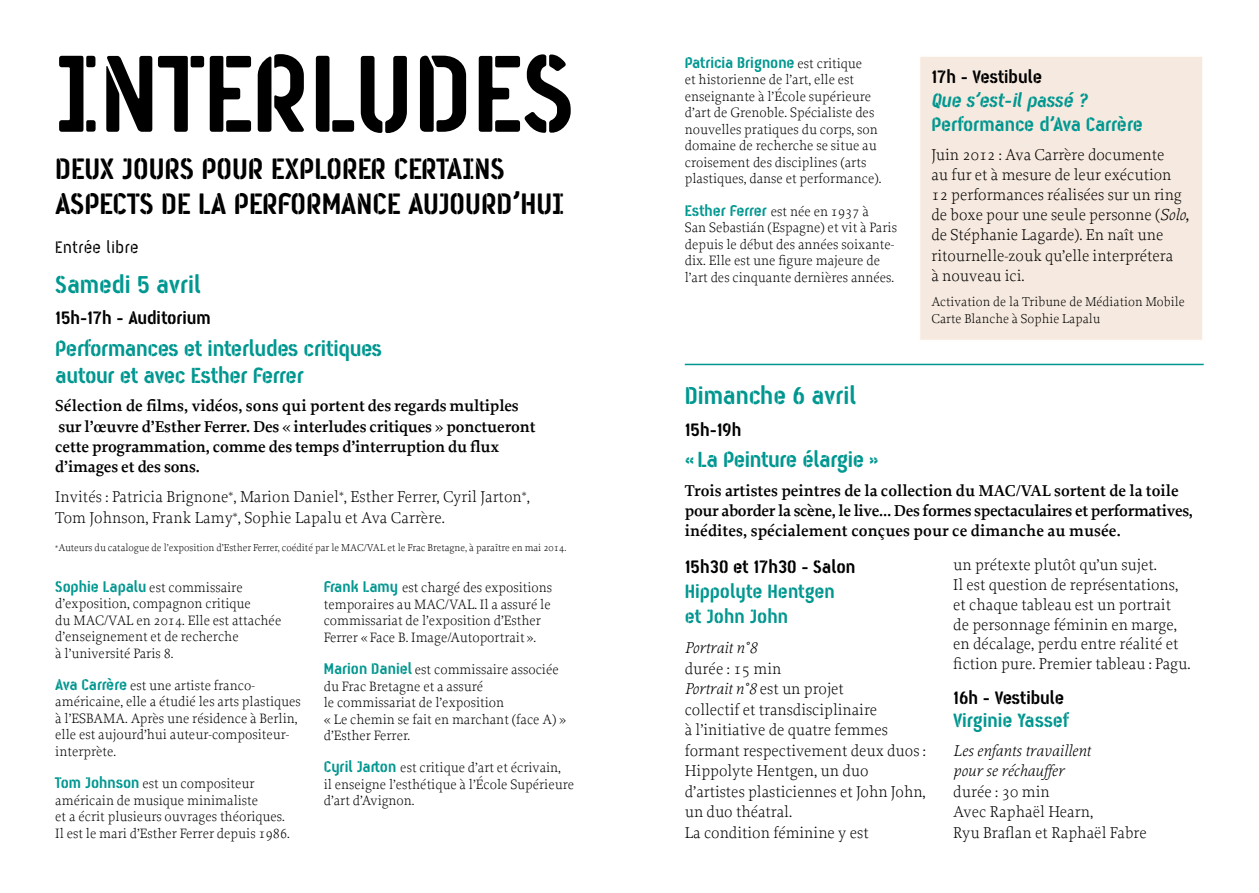
<style>
.page{position:relative;width:1259px;height:893px;background:#fff}
.page>*{position:absolute;margin:0;border:0;box-sizing:border-box;transform-origin:0 0}
.t1{font:700 127.5px "Mac Mac Stencil";letter-spacing:.005em;color:#000}
.t2{font:700 34.5px/34.5px "Mac Mac Stencil";color:#000}
.t3{font:700 28.5px "Mac Mac Stencil";color:#009790}
.t4{font:700 25.5px/27px "Mac Mac Stencil";letter-spacing:-.015em;color:#009790}
.t5{font:700 22.5px/25px "Mac Mac Stencil";letter-spacing:-.005em;color:#009790}
.t6{font:italic 700 22.5px "Mac Mac Stencil";letter-spacing:-.01em;color:#009790}
.t7{font:700 21px "Mac Mac Stencil";color:#000}
.t8{font:19.5px "Mac Mac Stencil";letter-spacing:.02em;color:#000}
.t9{font:700 18px "Mac Mac Stencil";letter-spacing:-.005em;color:#009790}
.t10{font:300 16.5px/20.5px "Proforma";color:#000}
.t11{font:600 16.5px/20.2px "Proforma";letter-spacing:-.01em;color:#000}
.t12{font:italic 300 16.5px/20.4px "Proforma";letter-spacing:.005em;color:#000}
.t13{font:300 14.25px/16.5px "Proforma";color:#000}
.t14{font:300 13.5px/16.5px "Proforma";letter-spacing:.005em;color:#000}
.t15{font:300 10.5px "Proforma";color:#000}
.s1{font-family:"Mac Mac Stencil";font-weight:700;font-size:18px;color:#009790}
.s2{font-family:"Proforma";font-weight:300;font-size:14.25px;color:#000}
.s3{font-style:italic}
</style>
<div class="page">
<div style="left:918px;top:55px;width:285px;height:286px;background:#f6e9df;border:2px solid #fffce4"></div>
<hr style="left:685px;top:364px;width:518px;height:1px;background:#009790">
<h1 class="t1" style="left:55px;top:24px;width:520px">INTERLUDES</h1>
<h2 class="t2" style="left:55px;top:151px;width:510px">DEUX JOURS POUR EXPLORER CERTAINS<br>ASPECTS DE LA PERFORMANCE AUJOURD’HUI</h2>
<h3 class="t8" style="left:55px;top:237px;width:85px">Entrée libre</h3>
<h3 class="t3" style="left:55px;top:269px;width:147px">Samedi 5 avril</h3>
<h3 class="t7" style="left:55px;top:307px;width:157px">15h-17h - Auditorium</h3>
<h3 class="t4" style="left:55px;top:334px;width:328px">Performances et interludes critiques autour et avec Esther Ferrer</h3>
<p class="t11" style="left:55px;top:396px;width:482px">Sélection de films, vidéos, sons qui portent des regards multiples sur l’œuvre d’Esther Ferrer. Des « interludes critiques » ponctueront cette programmation, comme des temps d’interruption du flux d’images et des sons.</p>
<p class="t10" style="left:55px;top:485px;width:476px;line-height:21px">Invités : Patricia Brignone<sup>*</sup>, Marion Daniel<sup>*</sup>, Esther Ferrer, Cyril Jarton<sup>*</sup>,<br>Tom Johnson, Frank Lamy<sup>*</sup>, Sophie Lapalu et Ava Carrère.</p>
<p class="t15" style="left:55px;top:541px;width:512px"><sup>*</sup>Auteurs du catalogue de l’exposition d’Esther Ferrer, coédité par le MAC/VAL et le Frac Bretagne, à paraître en mai 2014.</p>
<p class="t13" style="left:55px;top:579px;width:227px"><span class="s1">Sophie Lapalu</span> est commissaire d’exposition, compagnon critique<br>du MAC/VAL en 2014. Elle est attachée d’enseignement et de recherche<br>à l’université Paris 8.</p>
<p class="t13" style="left:55px;top:677px;width:247px"><span class="s1">Ava Carrère</span> est une artiste franco&shy;américaine, elle a étudié les arts plastiques à l’ESBAMA. Après une résidence à Berlin, elle est aujourd’hui auteur-compositeur&shy;interprète.</p>
<p class="t13" style="left:55px;top:775px;width:236px"><span class="s1">Tom Johnson</span> est un compositeur américain de musique minimaliste<br>et a écrit plusieurs ouvrages théoriques.<br>Il est le mari d’Esther Ferrer depuis 1986.</p>
<p class="t13" style="left:324px;top:579px;width:230px"><span class="s1">Frank Lamy</span> est chargé des expositions temporaires au MAC/VAL. Il a assuré le commissariat de l’exposition d’Esther Ferrer « Face B. Image/Autoportrait ».</p>
<p class="t13" style="left:324px;top:661px;width:244px"><span class="s1">Marion Daniel</span> est commissaire associée du Frac Bretagne et a assuré<br>le commissariat de l’exposition<br>« Le chemin se fait en marchant (face A) » d’Esther Ferrer.</p>
<p class="t13" style="left:324px;top:759px;width:252px"><span class="s1">Cyril Jarton</span> est critique d’art et écrivain,<br>il enseigne l’esthétique à l’École Supérieure d’art d’Avignon.</p>
<p class="t9" style="left:685px;top:53px;width:179px">Patricia Brignone <span class="s2">est critique</span></p>
<p class="t13" style="left:685px;top:71px;width:198px">et historienne de l’art, elle est enseignante à l’École supérieure d’art de Grenoble. Spécialiste des nouvelles pratiques du corps, son domaine de recherche se situe au croisement des disciplines (arts plastiques, danse et performance).</p>
<p class="t13" style="left:685px;top:203px;width:214px"><span class="s1">Esther Ferrer</span> est née en 1937 à<br>San Sebastián (Espagne) et vit à Paris depuis le début des années soixante&shy;dix. Elle est une figure majeure de l’art des cinquante dernières années.</p>
<h3 class="t7" style="left:931px;top:65px;width:112px">17h - Vestibule</h3>
<h3 class="t6" style="left:931px;top:88px;width:159px">Que s’est-il passé ?</h3>
<h3 class="t5" style="left:931px;top:111px;width:213px">Performance d’Ava Carrère</h3>
<p class="t10" style="left:931px;top:144px;width:259px">Juin 2012 : Ava Carrère documente<br>au fur et à mesure de leur exécution 12 performances réalisées sur un ring de boxe pour une seule personne (<span class="s3">Solo, </span>de Stéphanie Lagarde). En naît une ritournelle-zouk qu’elle interprétera<br>à nouveau ici.</p>
<p class="t14" style="left:931px;top:293px;width:255px">Activation de la Tribune de Médiation Mobile<br>Carte Blanche à Sophie Lapalu</p>
<h3 class="t3" style="left:685px;top:380px;width:173px">Dimanche 6 avril</h3>
<h3 class="t7" style="left:685px;top:418px;width:58px">15h-19h</h3>
<h3 class="t4" style="left:685px;top:446px;width:196px">«La Peinture élargie »</h3>
<p class="t11" style="left:685px;top:480px;width:509px">Trois artistes peintres de la collection du MAC/VAL sortent de la toile pour aborder la scène, le live… Des formes spectaculaires et performatives, inédites, spécialement conçues pour ce dimanche au musée.</p>
<h3 class="t7" style="left:685px;top:555px;width:172px">15h30 et 17h30 - Salon</h3>
<h3 class="t5" style="left:685px;top:578px;width:152px">Hippolyte Hentgen et John John</h3>
<p class="t12" style="left:685px;top:636px;width:74px">Portrait n°8</p>
<p class="t10" style="left:685px;top:658px;width:243px">durée : 15 min<br><span class="s3">Portrait n°8</span> est un projet<br>collectif et transdisciplinaire<br>à l’initiative de quatre femmes formant respectivement deux duos :<br>Hippolyte Hentgen, un duo d’artistes plasticiennes et John John, un duo théatral.<br>La condition féminine y est</p>
<p class="t10" style="left:953px;top:555px;width:239px;line-height:19.6px">un prétexte plutôt qu’un sujet.<br>Il est question de représentations, et chaque tableau est un portrait de personnage féminin en marge, en décalage, perdu entre réalité et fiction pure. Premier tableau : Pagu.</p>
<h3 class="t7" style="left:953px;top:686px;width:113px">16h - Vestibule</h3>
<h3 class="t5" style="left:953px;top:707px;width:118px">Virginie Yassef</h3>
<p class="t12" style="left:953px;top:740px;width:139px">Les enfants travaillent pour se réchauffer</p>
<p class="t10" style="left:953px;top:781px;width:195px">durée : 30 min<br>Avec Raphaël Hearn,<br>Ryu Braflan et Raphaël Fabre</p>
</div>
